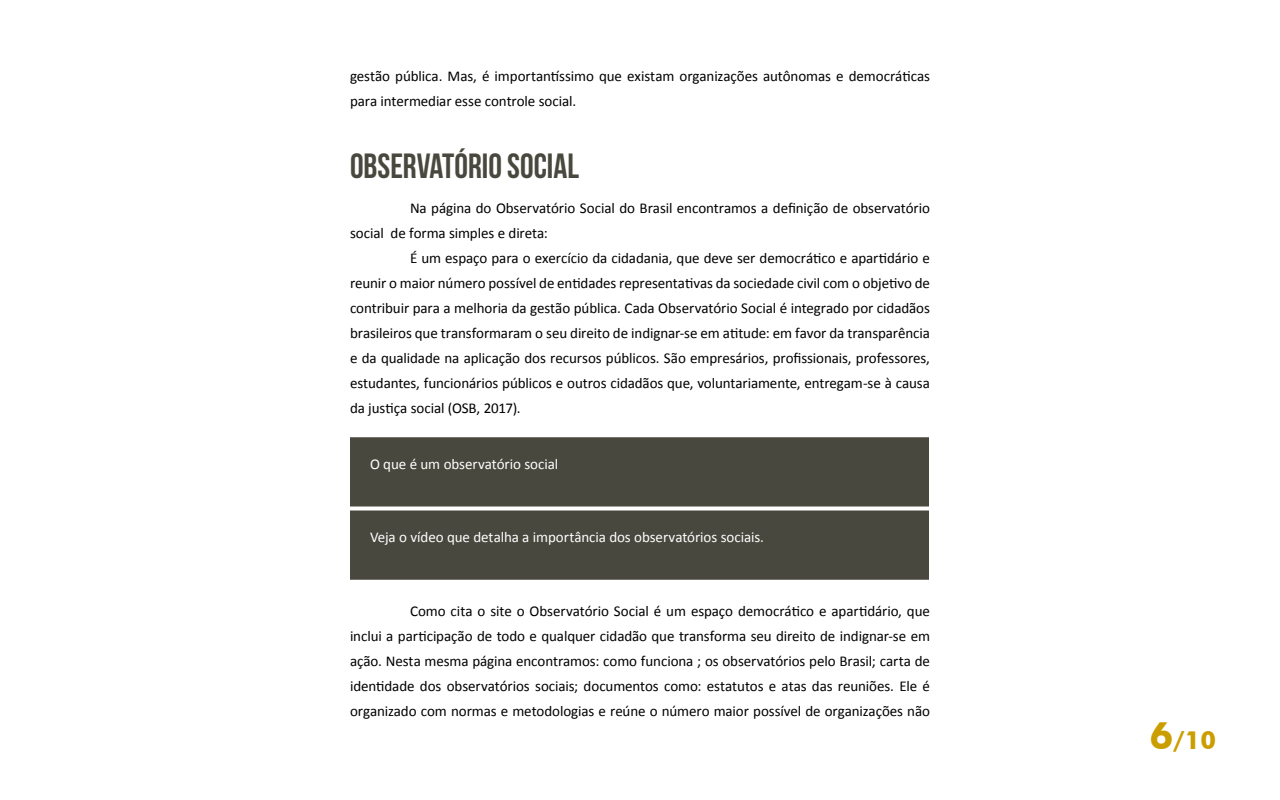
<style>
.page{position:relative;width:1280px;height:800px;background:#fff}
.page>*{position:absolute;margin:0;border:0;box-sizing:border-box;transform-origin:0 0}
.t1{font:35px "Bebas Neue";color:#48483e}
.t2{font:700 25px "Futura BT";color:#cb9e00}
.t3{font:15px/25px "Calibri";letter-spacing:-.005em;color:#000}
.t4{font:15px "Calibri";letter-spacing:-.005em;color:#fff}
.s1{font-size:38px}
</style>
<div class="page">
<div style="left:350px;top:437px;width:579px;height:143px;background:#48483e"></div>
<p class="t3" style="left:350px;top:64px;width:581px">gestão pública. Mas, é importantíssimo que existam organizações autônomas e democráticas para intermediar esse controle social.</p>
<h1 class="t1" style="left:350px;top:147px;width:231px">OBSERVATÓRIO SOCIAL</h1>
<p class="t3" style="left:410px;top:196px;width:521px">Na página do Observatório Social do Brasil encontramos a definição de observatório</p>
<p class="t3" style="left:350px;top:221px;width:199px">social de forma simples e direta:</p>
<p class="t3" style="left:410px;top:246px;width:521px">É um espaço para o exercício da cidadania, que deve ser democrático e apartidário e</p>
<p class="t3" style="left:350px;top:271px;width:582px">reunir o maior número possível de entidades representativas da sociedade civil com o objetivo de</p>
<p class="t3" style="left:350px;top:296px;width:581px">contribuir para a melhoria da gestão pública. Cada Observatório Social é integrado por cidadãos</p>
<p class="t3" style="left:350px;top:321px;width:581px">brasileiros que transformaram o seu direito de indignar-se em atitude: em favor da transparência</p>
<p class="t3" style="left:350px;top:346px;width:582px">e da qualidade na aplicação dos recursos públicos. São empresários, profissionais, professores,</p>
<p class="t3" style="left:350px;top:371px;width:581px">estudantes, funcionários públicos e outros cidadãos que, voluntariamente, entregam-se à causa</p>
<p class="t3" style="left:350px;top:396px;width:172px">da justiça social (OSB, 2017).</p>
<p class="t4" style="left:370px;top:454px;width:190px">O que é um observatório social</p>
<p class="t4" style="left:370px;top:527px;width:396px">Veja o vídeo que detalha a importância dos observatórios sociais.</p>
<p class="t3" style="left:350px;top:598px;width:582px;text-align:justify;text-indent:60px">Como cita o site o Observatório Social é um espaço democrático e apartidário, que inclui a participação de todo e qualquer cidadão que transforma seu direito de indignar-se em ação. Nesta mesma página encontramos: como funciona ; os observatórios pelo Brasil; carta de identidade dos observatórios sociais; documentos como: estatutos e atas das reuniões. Ele é organizado com normas e metodologias e reúne o número maior possível de organizações não</p>
<h2 class="t2" style="left:1150px;top:725px;width:68px"><span class="s1">6</span>/10</h2>
</div>
